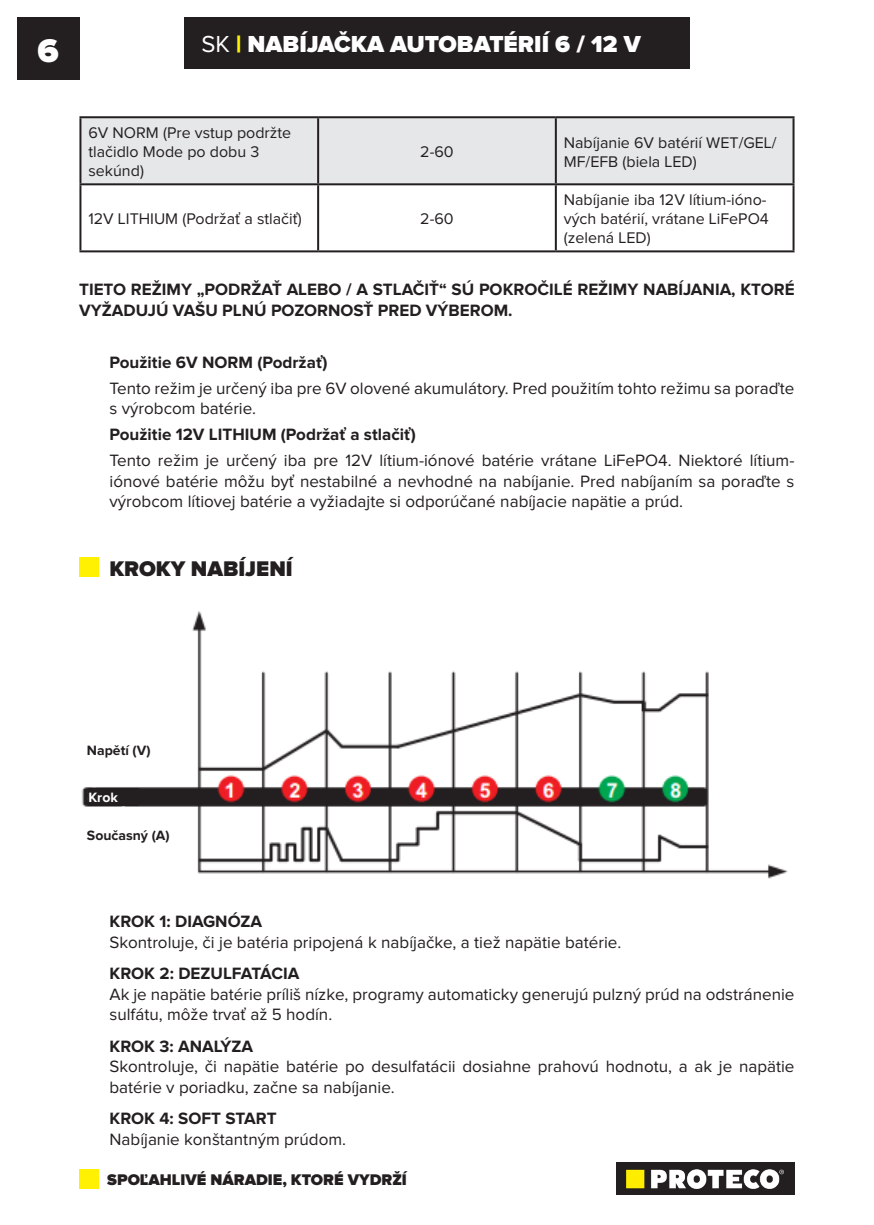
<style>
.page{position:relative;width:874px;height:1225px;background:#fff}
.page>*{position:absolute;margin:0;border:0;box-sizing:border-box;transform-origin:0 0}
.t1{font:900 34px "Proxima Nova";color:#fff}
.t2{font:900 24px "Proxima Nova";color:#fff}
.t3{font:900 22px "Proxima Nova";color:#231f20}
.t4{font:17px/20.4px "Proxima Nova";color:#231f20}
.t5{font:700 17px/20.4px "Proxima Nova";color:#231f20}
.t6{font:16px/19.2px "Proxima Nova";color:#231f20}
.t7{font:900 16px "Proxima Nova";color:#231f20}
.t8{font:700 14px "Proxima Nova";color:#231f20}
.t9{font:700 14px "Proxima Nova";color:#fff}
.s1{font-weight:400}
.s2{color:#fff101}
</style>
<div class="page">
<div style="left:17px;top:17px;width:62px;height:62px;background:#231f20"></div>
<img style="left:616px;top:1162px;width:178px;height:33px">
<div style="left:79px;top:1169px;width:20px;height:19px;background:#fff101"></div>
<div style="left:184px;top:17px;width:505px;height:51px;background:#231f20"></div>
<div style="left:81px;top:118px;width:711px;height:65px;background:#e6e7e9"></div>
<hr style="left:79px;top:116px;width:239px;height:2px;background:#231f20">
<hr style="left:79px;top:118px;width:2px;height:65px;background:#231f20">
<hr style="left:318px;top:116px;width:237px;height:2px;background:#231f20">
<hr style="left:317px;top:118px;width:2px;height:65px;background:#231f20">
<hr style="left:555px;top:116px;width:239px;height:2px;background:#231f20">
<hr style="left:554px;top:118px;width:2px;height:65px;background:#231f20">
<hr style="left:792px;top:118px;width:2px;height:65px;background:#231f20">
<hr style="left:79px;top:183px;width:239px;height:2px;background:#231f20">
<hr style="left:79px;top:185px;width:2px;height:65px;background:#231f20">
<hr style="left:318px;top:183px;width:237px;height:2px;background:#231f20">
<hr style="left:317px;top:185px;width:2px;height:65px;background:#231f20">
<hr style="left:555px;top:183px;width:239px;height:2px;background:#231f20">
<hr style="left:554px;top:185px;width:2px;height:65px;background:#231f20">
<hr style="left:792px;top:185px;width:2px;height:65px;background:#231f20">
<hr style="left:79px;top:250px;width:239px;height:2px;background:#231f20">
<hr style="left:318px;top:250px;width:237px;height:2px;background:#231f20">
<hr style="left:555px;top:250px;width:239px;height:2px;background:#231f20">
<div style="left:79px;top:557px;width:20px;height:20px;background:#fff101"></div>
<img style="left:81px;top:611px;width:707px;height:268px">
<div style="left:88px;top:788px;width:50px;height:17px;background:#231f20"></div>
<div style="left:87px;top:737px;width:106px;height:23px;background:#fff"></div>
<div style="left:87px;top:822px;width:106px;height:23px;background:#fff"></div>
<h1 class="t1" style="left:38px;top:31px;width:23px">6</h1>
<h2 class="t2" style="left:201px;top:30px;width:440px"><span class="s1">SK</span> <span class="s2">|</span> NABÍJAČKA AUTOBATÉRIÍ 6 / 12 V</h2>
<p class="t6" style="left:88px;top:124px;width:204px">6V NORM (Pre vstup podržte tlačidlo Mode po dobu 3 sekúnd)</p>
<p class="t6" style="left:420px;top:143px;width:35px">2-60</p>
<p class="t6" style="left:563px;top:133px;width:214px">Nabíjanie 6V batérií WET/GEL/<br>MF/EFB (biela LED)</p>
<p class="t6" style="left:563px;top:191px;width:206px">Nabíjanie iba 12V lítium-ióno&shy;vých batérií, vrátane LiFePO4 (zelená LED)</p>
<p class="t5" style="left:79px;top:280px;width:716px">TIETO REŽIMY „PODRŽAŤ ALEBO / A STLAČIŤ“ SÚ POKROČILÉ REŽIMY NABÍJANIA, KTORÉ<br>VYŽADUJÚ VAŠU PLNÚ POZORNOSŤ PRED VÝBEROM.</p>
<p class="t5" style="left:109px;top:352px;width:219px">Použitie 6V NORM (Podržať)</p>
<p class="t4" style="left:109px;top:379px;width:686px">Tento režim je určený iba pre 6V olovené akumulátory. Pred použitím tohto režimu sa poraďte s výrobcom batérie.</p>
<p class="t5" style="left:109px;top:425px;width:307px">Použitie 12V LITHIUM (Podržať a stlačiť)</p>
<p class="t4" style="left:109px;top:451px;width:686px;text-align:justify">Tento režim je určený iba pre 12V lítium-iónové batérie vrátane LiFePO4. Niektoré lítium&shy;iónové batérie môžu byť nestabilné a nevhodné na nabíjanie. Pred nabíjaním sa poraďte s výrobcom lítiovej batérie a vyžiadajte si odporúčané nabíjacie napätie a prúd.</p>
<p class="t6" style="left:88px;top:210px;width:215px">12V LITHIUM (Podržať a stlačiť)</p>
<p class="t6" style="left:420px;top:210px;width:35px">2-60</p>
<p class="t3" style="left:109px;top:556px;width:185px">KROKY NABÍJENÍ</p>
<p class="t8" style="left:87px;top:742px;width:65px">Napětí (V)</p>
<p class="t9" style="left:88px;top:789px;width:31px">Krok</p>
<p class="t8" style="left:87px;top:827px;width:84px">Současný (A)</p>
<p class="t5" style="left:109px;top:911px;width:154px">KROK 1: DIAGNÓZA</p>
<p class="t4" style="left:109px;top:932px;width:513px">Skontroluje, či je batéria pripojená k nabíjačke, a tiež napätie batérie.</p>
<p class="t5" style="left:109px;top:964px;width:191px">KROK 2: DEZULFATÁCIA</p>
<p class="t4" style="left:109px;top:984px;width:686px">Ak je napätie batérie príliš nízke, programy automaticky generujú pulzný prúd na odstránenie sulfátu, môže trvať až 5 hodín.</p>
<p class="t5" style="left:109px;top:1036px;width:145px">KROK 3: ANALÝZA</p>
<p class="t4" style="left:109px;top:1057px;width:686px">Skontroluje, či napätie batérie po desulfatácii dosiahne prahovú hodnotu, a ak je napätie batérie v poriadku, začne sa nabíjanie.</p>
<p class="t5" style="left:109px;top:1109px;width:168px">KROK 4: SOFT START</p>
<p class="t4" style="left:109px;top:1129px;width:238px">Nabíjanie konštantným prúdom.</p>
<p class="t7" style="left:107px;top:1170px;width:301px">SPOĽAHLIVÉ NÁRADIE, KTORÉ VYDRŽÍ</p>
</div>
